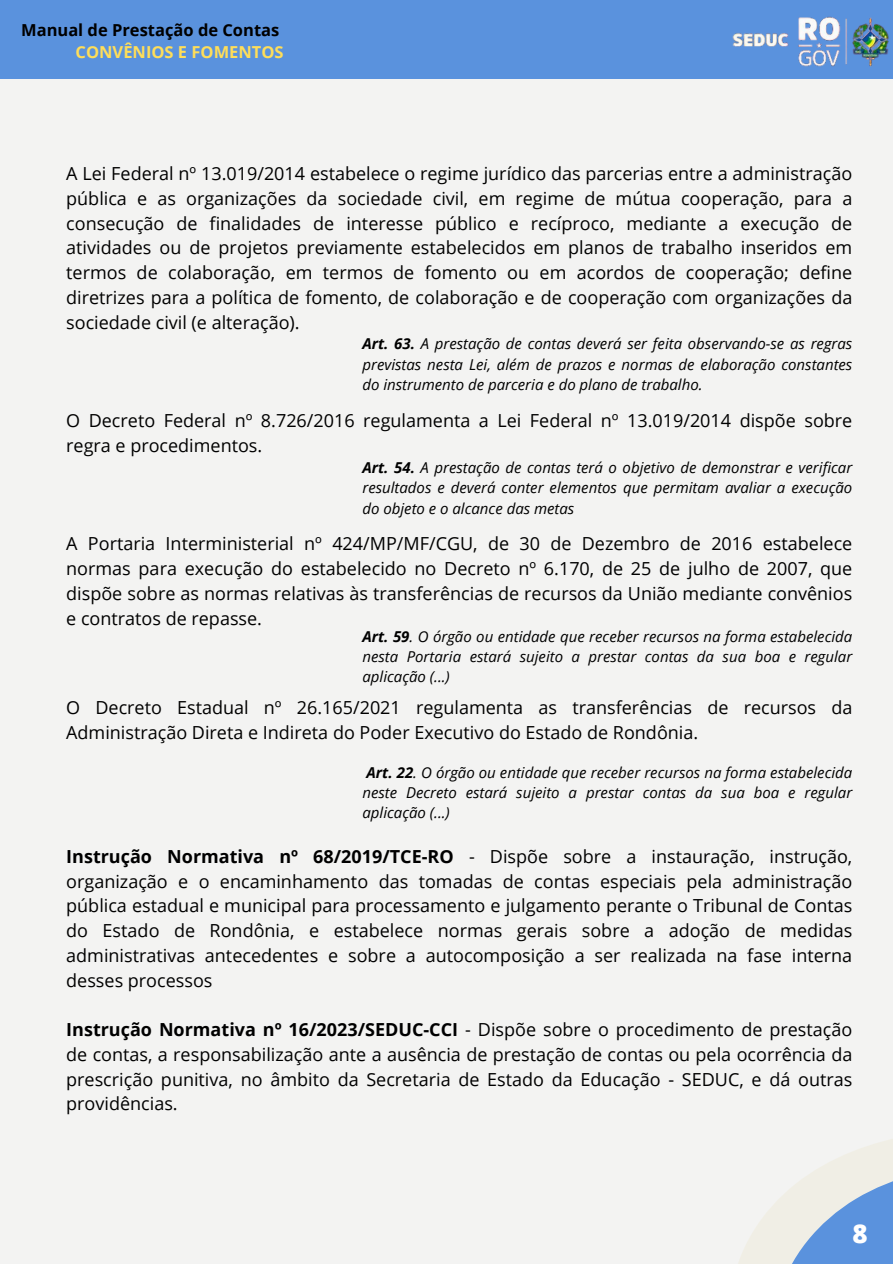
<style>
.page{position:relative;width:893px;height:1264px;background:#fff}
.page>*{position:absolute;margin:0;border:0;box-sizing:border-box;transform-origin:0 0}
.t1{font:800 25.95px "Open Sans";color:#fff}
.t2{font:18px/24.8px "Open Sans";color:#000;text-align:justify}
.t3{font:700 16.5px "Open Sans";color:#000}
.t4{font:700 16.5px "Open Sans";color:#ffde59}
.t5{font:italic 15px/20.2px "Open Sans";color:#000;text-align:justify}
.s1{font-weight:700}
</style>
<div class="page">
<div style="left:0;top:0;width:892px;height:1263px;background:#f3f3f2"></div>
<svg style="left:739px;top:1139px;width:153px;height:124px"></svg>
<div style="left:0;top:0;width:892px;height:79px;background:#5a92dd"></div>
<img style="left:732px;top:16px;width:157px;height:51px">
<p class="t3" style="left:21px;top:18px;width:260px">Manual de Prestação de Contas</p>
<p class="t4" style="left:76px;top:40px;width:209px">CONVÊNIOS E FOMENTOS</p>
<p class="t2" style="left:66px;top:161px;width:787px">A Lei Federal nº 13.019/2014 estabelece o regime jurídico das parcerias entre a administração pública e as organizações da sociedade civil, em regime de mútua cooperação, para a consecução de finalidades de interesse público e recíproco, mediante a execução de atividades ou de projetos previamente estabelecidos em planos de trabalho inseridos em termos de colaboração, em termos de fomento ou em acordos de cooperação; define diretrizes para a política de fomento, de colaboração e de cooperação com organizações da sociedade civil (e alteração).</p>
<p class="t5" style="left:362px;top:333px;width:491px"><span class="s1">Art. 63.</span> A prestação de contas deverá ser feita observando-se as regras previstas nesta Lei, além de prazos e normas de elaboração constantes do instrumento de parceria e do plano de trabalho.</p>
<p class="t2" style="left:66px;top:407px;width:787px">O Decreto Federal nº 8.726/2016 regulamenta a Lei Federal nº 13.019/2014 dispõe sobre regra e procedimentos.</p>
<p class="t5" style="left:362px;top:457px;width:491px"><span class="s1">Art. 54.</span> A prestação de contas terá o objetivo de demonstrar e verificar resultados e deverá conter elementos que permitam avaliar a execução do objeto e o alcance das metas</p>
<p class="t2" style="left:66px;top:531px;width:787px">A Portaria Interministerial nº 424/MP/MF/CGU, de 30 de Dezembro de 2016 estabelece normas para execução do estabelecido no Decreto nº 6.170, de 25 de julho de 2007, que dispõe sobre as normas relativas às transferências de recursos da União mediante convênios e contratos de repasse.</p>
<p class="t5" style="left:362px;top:625px;width:491px"><span class="s1">Art. 59</span>. O órgão ou entidade que receber recursos na forma estabelecida nesta Portaria estará sujeito a prestar contas da sua boa e regular aplicação (...)</p>
<p class="t2" style="left:66px;top:694px;width:787px">O Decreto Estadual nº 26.165/2021 regulamenta as transferências de recursos da<br>Administração Direta e Indireta do Poder Executivo do Estado de Rondônia.</p>
<p class="t5" style="left:362px;top:762px;width:491px"><span class="s1">Art. 22</span>. O órgão ou entidade que receber recursos na forma estabelecida neste Decreto estará sujeito a prestar contas da sua boa e regular aplicação (...)</p>
<p class="t2" style="left:66px;top:843px;width:787px"><span class="s1">Instrução Normativa nº 68/2019/TCE-RO</span> - Dispõe sobre a instauração, instrução, organização e o encaminhamento das tomadas de contas especiais pela administração pública estadual e municipal para processamento e julgamento perante o Tribunal de Contas do Estado de Rondônia, e estabelece normas gerais sobre a adoção de medidas administrativas antecedentes e sobre a autocomposição a ser realizada na fase interna desses processos</p>
<p class="t2" style="left:66px;top:1016px;width:787px"><span class="s1">Instrução Normativa nº 16/2023/SEDUC-CCI</span> - Dispõe sobre o procedimento de prestação de contas, a responsabilização ante a ausência de prestação de contas ou pela ocorrência da prescrição punitiva, no âmbito da Secretaria de Estado da Educação - SEDUC, e dá outras providências.</p>
<p class="t1" style="left:852px;top:1214px;width:17px">8</p>
</div>
